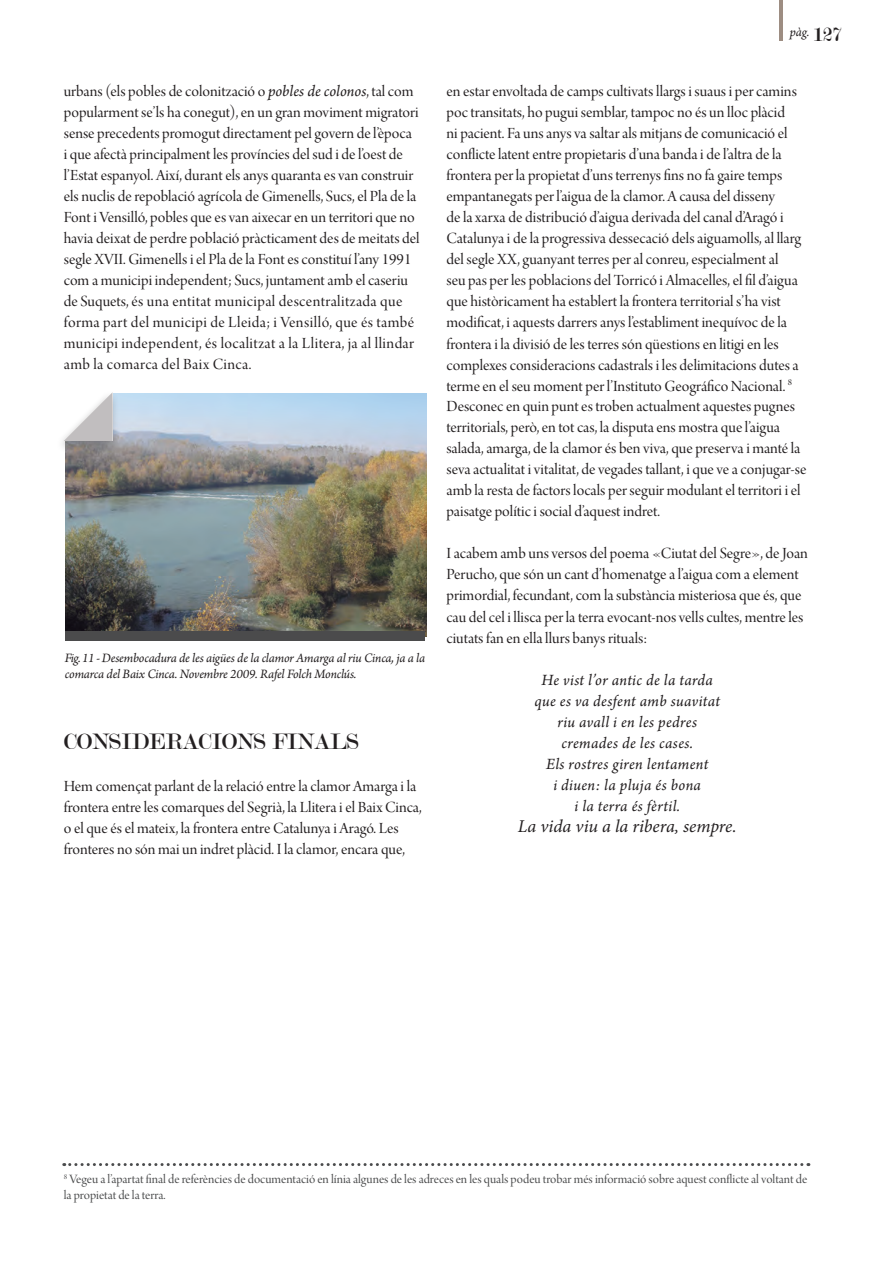
<style>
.page{position:relative;width:893px;height:1263px;background:#fff}
.page>*{position:absolute;margin:0;border:0;box-sizing:border-box;transform-origin:0 0}
.t1{font:24px "Modern";color:#231f20}
.t2{font:italic 18px "Minion Pro";letter-spacing:-.005em;color:#231f20}
.t3{font:16.5px/21px "Arno Pro Display";letter-spacing:.005em;color:#231f20}
.t4{font:italic 16.5px/21px "Arno Pro";letter-spacing:.02em;color:#231f20;text-align:center}
.t5{font:13.5px/16.2px "Arno Pro Display";color:#4b4c4d}
.t6{font:italic 13.5px/16.2px "Arno Pro";letter-spacing:-.015em;color:#231f20}
.s1{font-family:"Arno Pro";font-style:italic}
.s2{font-family:"Modern";font-style:normal;font-size:21px}
</style>
<div class="page">
<hr style="left:779px;top:0;width:3px;height:41px;background:#9d8d82">
<img style="left:65px;top:393px;width:362px;height:243px">
<div style="left:65px;top:631px;width:359px;height:10px;background:#4b4b4c"></div>
<div style="left:56px;top:390px;width:64px;height:63px;background:#231f20;opacity:.34"></div>
<svg style="left:64px;top:392px;width:48px;height:49px"></svg>
<svg style="left:64px;top:1163px;width:738px;height:3px"></svg>
<p class="t3" style="left:64px;top:82px;width:357px">urbans (els pobles de colonització o <span class="s1">pobles de colonos</span>, tal com popularment se’ls ha conegut), en un gran moviment migratori sense precedents promogut directament pel govern de l’època<br>i que afectà principalment les províncies del sud i de l’oest de l’Estat espanyol. Així, durant els anys quaranta es van construir els nuclis de repoblació agrícola de Gimenells, Sucs, el Pla de la Font i Vensilló, pobles que es van aixecar en un territori que no havia deixat de perdre població pràcticament des de meitats del segle XVII. Gimenells i el Pla de la Font es constituí l’any 1991 com a municipi independent; Sucs, juntament amb el caseriu de Suquets, és una entitat municipal descentralitzada que forma part del municipi de Lleida; i Vensilló, que és també municipi independent, és localitzat a la Llitera, ja al llindar amb la comarca del Baix Cinca.</p>
<p class="t6" style="left:65px;top:650px;width:362px">Fig. 11 - Desembocadura de les aigües de la clamor Amarga al riu Cinca, ja a la comarca del Baix Cinca. Novembre 2009. Rafel Folch Monclús.</p>
<h1 class="t1" style="left:64px;top:729px;width:297px">CONSIDERACIONS FINALS</h1>
<p class="t3" style="left:64px;top:776px;width:360px">Hem començat parlant de la relació entre la clamor Amarga i la frontera entre les comarques del Segrià, la Llitera i el Baix Cinca, o el que és el mateix, la frontera entre Catalunya i Aragó. Les fronteres no són mai un indret plàcid. I la clamor, encara que,</p>
<p class="t6" style="left:790px;top:25px;width:53px">pàg. <span class="s2">127</span></p>
<p class="t3" style="left:446px;top:82px;width:362px">en estar envoltada de camps cultivats llargs i suaus i per camins poc transitats, ho pugui semblar, tampoc no és un lloc plàcid<br>ni pacient. Fa uns anys va saltar als mitjans de comunicació el conflicte latent entre propietaris d’una banda i de l’altra de la frontera per la propietat d’uns terrenys fins no fa gaire temps empantanegats per l’aigua de la clamor. A causa del disseny<br>de la xarxa de distribució d’aigua derivada del canal d’Aragó i Catalunya i de la progressiva dessecació dels aiguamolls, al llarg del segle XX, guanyant terres per al conreu, especialment al<br>seu pas per les poblacions del Torricó i Almacelles, el fil d’aigua que històricament ha establert la frontera territorial s’ha vist modificat, i aquests darrers anys l’establiment inequívoc de la frontera i la divisió de les terres són qüestions en litigi en les complexes consideracions cadastrals i les delimitacions dutes a terme en el seu moment per l’Instituto Geográfico Nacional. <sup>8<br></sup>Desconec en quin punt es troben actualment aquestes pugnes territorials, però, en tot cas, la disputa ens mostra que l’aigua salada, amarga, de la clamor és ben viva, que preserva i manté la seva actualitat i vitalitat, de vegades tallant, i que ve a conjugar-se amb la resta de factors locals per seguir modulant el territori i el paisatge polític i social d’aquest indret.</p>
<p class="t3" style="left:446px;top:544px;width:363px">I acabem amb uns versos del poema «Ciutat del Segre», de Joan Perucho, que són un cant d’homenatge a l’aigua com a element primordial, fecundant, com la substància misteriosa que és, que cau del cel i llisca per la terra evocant-nos vells cultes, mentre les ciutats fan en ella llurs banys rituals:</p>
<p class="t4" style="left:534px;top:670px;width:188px">He vist l’or antic de la tarda que es va desfent amb suavitat riu avall i en les pedres cremades de les cases.<br>Els rostres giren lentament<br>i diuen: la pluja és bona<br>i la terra és fèrtil.</p>
<p class="t2" style="left:518px;top:814px;width:220px">La vida viu a la ribera, sempre.</p>
<p class="t5" style="left:64px;top:1172px;width:745px"><sup>8</sup> Vegeu a l’apartat final de referències de documentació en línia algunes de les adreces en les quals podeu trobar més informació sobre aquest conflicte al voltant de la propietat de la terra.</p>
</div>
